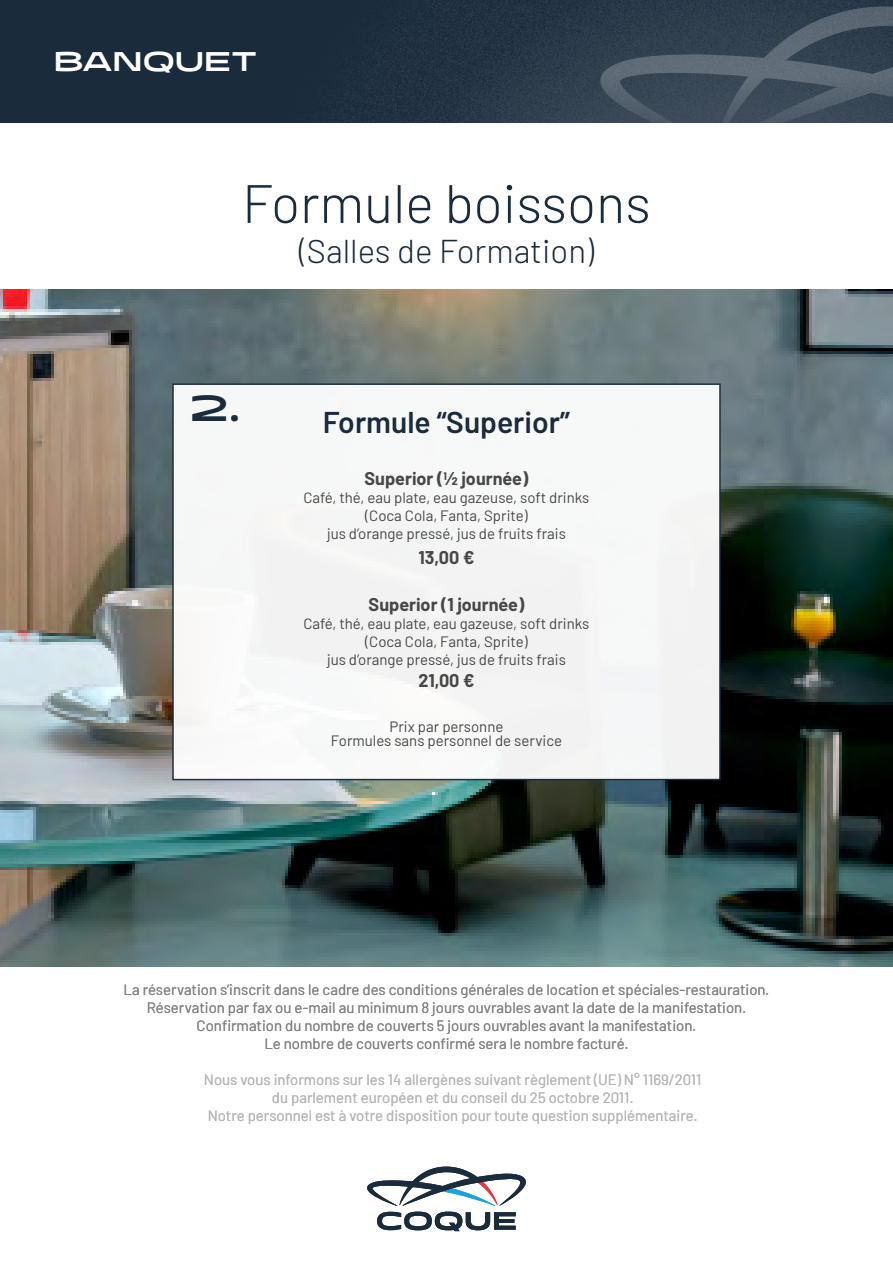
<style>
.page{position:relative;width:893px;height:1263px;background:#fff}
.page>*{position:absolute;margin:0;border:0;box-sizing:border-box;transform-origin:0 0}
.t1{font:300 54px "Barlow";color:#1a2b3c}
.t2{font:300 33px "Barlow";color:#1a2b3c}
.t3{font:600 30px "Barlow";color:#1a2b3c}
.t4{font:500 27px "Taruno Wide";color:#fff}
.t5{font:700 18px "Barlow";color:#474745}
.t6{font:15px/18px "Barlow";color:#858383;text-align:center}
.t7{font:15px/18px "Barlow";color:#474745;text-align:center}
.t8{font:15px/18px "Barlow";color:#b8b6b6;text-align:center}
</style>
<div class="page">
<div style="left:0;top:0;width:893px;height:122px;background:#1a2b3c"></div>
<div style="left:208px;top:0;width:685px;height:874px;background:#fff;opacity:.3"></div>
<svg style="left:368px;top:0;width:525px;height:290px"></svg>
<img style="left:0;top:290px;width:893px;height:676px">
<div style="left:172px;top:383px;width:549px;height:397px;background:#f6f7f7;border:2px solid #1a2b3c"></div>
<svg style="left:367px;top:1166px;width:159px;height:65px"></svg>
<h3 class="t4" style="left:54px;top:46px;width:205px">BANQUET</h3>
<h1 class="t1" style="left:242px;top:165px;width:410px">Formule boissons</h1>
<h2 class="t2" style="left:299px;top:227px;width:296px">(Salles de Formation)</h2>
<h3 class="t3" style="left:190px;top:400px;width:382px"><sup>2.</sup> Formule “Superior”</h3>
<p class="t5" style="left:365px;top:465px;width:165px">Superior (½ journée)</p>
<p class="t7" style="left:303px;top:487px;width:288px">Café, thé, eau plate, eau gazeuse, soft drinks (Coca Cola, Fanta, Sprite)<br>jus d’orange pressé, jus de fruits frais</p>
<p class="t5" style="left:418px;top:544px;width:57px">13,00 €</p>
<p class="t5" style="left:369px;top:591px;width:157px">Superior (1 journée)</p>
<p class="t7" style="left:303px;top:613px;width:288px">Café, thé, eau plate, eau gazeuse, soft drinks (Coca Cola, Fanta, Sprite)<br>jus d’orange pressé, jus de fruits frais</p>
<p class="t5" style="left:418px;top:667px;width:58px">21,00 €</p>
<p class="t7" style="left:390px;top:716px;width:115px">Prix par personne</p>
<p class="t7" style="left:331px;top:730px;width:233px">Formules sans personnel de service</p>
<p class="t6" style="left:124px;top:979px;width:647px">La réservation s’inscrit dans le cadre des conditions générales de location et spéciales-restauration.<br>Réservation par fax ou e-mail au minimum 8 jours ouvrables avant la date de la manifestation.<br>Confirmation du nombre de couverts 5 jours ouvrables avant la manifestation.<br>Le nombre de couverts confirmé sera le nombre facturé.</p>
<p class="t8" style="left:204px;top:1070px;width:499px">Nous vous informons sur les 14 allergènes suivant règlement (UE) N° 1169/2011 du parlement européen et du conseil du 25 octobre 2011.<br>Notre personnel est à votre disposition pour toute question supplémentaire.</p>
</div>
